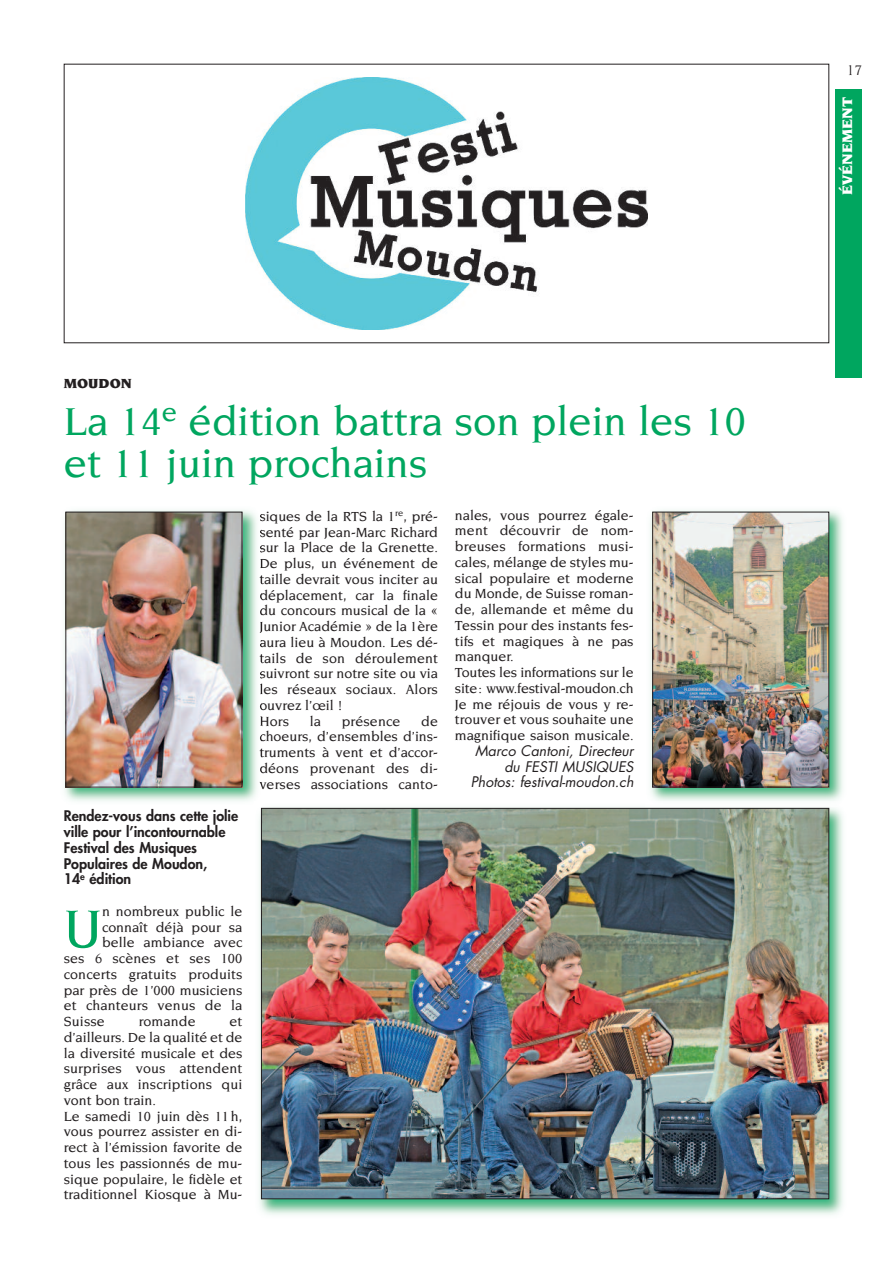
<style>
.page{position:relative;width:893px;height:1263px;background:#fff}
.page>*{position:absolute;margin:0;border:0;box-sizing:border-box;transform-origin:0 0}
.t1{font:500 57.45px "Novarese";color:#00a65f}
.t2{font:500 42px/42px "Novarese";color:#00a65f}
.t3{font:900 15px "Novarese";color:#fff}
.t4{font:15px "Novarese";color:#231f20}
.t5{font:500 14.25px/15.8px "Novarese";color:#231f20}
.t6{font:800 14.25px/15.8px "Futura";color:#231f20}
.t7{font:italic 14.25px/15.8px "Futura";color:#231f20;text-align:right}
.t8{font:900 14.25px "Novarese";color:#231f20}
</style>
<div class="page">
<div style="left:835px;top:89px;width:27px;height:288px;background:#00a65f"></div>
<img style="left:246px;top:77px;width:401px;height:253px">
<img style="left:259px;top:807px;width:584px;height:408px">
<img style="left:263px;top:810px;width:564px;height:387px">
<img style="left:64px;top:510px;width:198px;height:291px">
<svg style="left:260px;top:513px;width:2px;height:9px"></svg>
<svg style="left:260px;top:529px;width:2px;height:9px"></svg>
<svg style="left:260px;top:545px;width:2px;height:7px"></svg>
<svg style="left:260px;top:558px;width:2px;height:26px"></svg>
<svg style="left:260px;top:592px;width:2px;height:9px"></svg>
<svg style="left:260px;top:608px;width:2px;height:7px"></svg>
<svg style="left:260px;top:621px;width:2px;height:12px"></svg>
<svg style="left:260px;top:639px;width:2px;height:8px"></svg>
<svg style="left:260px;top:653px;width:2px;height:10px"></svg>
<svg style="left:260px;top:671px;width:2px;height:7px"></svg>
<svg style="left:260px;top:684px;width:2px;height:10px"></svg>
<svg style="left:260px;top:702px;width:2px;height:25px"></svg>
<svg style="left:260px;top:734px;width:2px;height:23px"></svg>
<svg style="left:260px;top:765px;width:2px;height:9px"></svg>
<svg style="left:259px;top:782px;width:3px;height:5px"></svg>
<img style="left:67px;top:514px;width:173px;height:271px">
<div style="left:65px;top:512px;width:177px;height:275px;border:1px solid #231f20"></div>
<img style="left:650px;top:510px;width:193px;height:291px">
<img style="left:654px;top:514px;width:173px;height:271px">
<div style="left:652px;top:512px;width:177px;height:275px;border:1px solid #231f20"></div>
<p class="t8" style="left:64px;top:377px;width:70px">MOUDON</p>
<h2 class="t2" style="left:64px;top:403px;width:683px">La 14<sup>e</sup> édition battra son plein les 10 et 11 juin prochains</h2>
<p class="t6" style="left:64px;top:809px;width:176px">Rendez-vous dans cette jolie ville pour l’incontournable<br>Festival des Musiques<br>Populaires de Moudon,<br>14<sup>e</sup> édition</p>
<h1 class="t1" style="left:64px;top:905px;width:40px">U</h1>
<p class="t5" style="left:102px;top:904px;width:142px">n nombreux public le</p>
<p class="t5" style="left:102px;top:920px;width:142px">connaît déjà pour sa</p>
<p class="t5" style="left:102px;top:935px;width:142px">belle ambiance avec</p>
<p class="t5" style="left:64px;top:951px;width:180px">ses 6 scènes et ses 100</p>
<p class="t5" style="left:64px;top:967px;width:180px">concerts gratuits produits</p>
<p class="t5" style="left:64px;top:983px;width:180px">par près de 1’000 musiciens</p>
<p class="t5" style="left:64px;top:998px;width:180px">et chanteurs venus de la</p>
<p class="t5" style="left:64px;top:1014px;width:43px">Suisse</p>
<p class="t5" style="left:139px;top:1014px;width:59px">romande</p>
<p class="t5" style="left:64px;top:1014px;width:180px;text-indent:166px">et d’ailleurs. De la qualité et de la diversité musicale et des surprises vous attendent grâce aux inscriptions qui vont bon train.<br>Le samedi 10 juin dès 11h, vous pourrez assister en di&shy;rect à l’émission favorite de tous les passionnés de mu&shy;sique populaire, le fidèle et traditionnel Kiosque à Mu-</p>
<p class="t5" style="left:259px;top:509px;width:180px">siques de la RTS la 1<sup>re</sup>, pré&shy;senté par Jean-Marc Richard sur la Place de la Grenette.<br>De plus, un événement de taille devrait vous inciter au déplacement, car la finale du concours musical de la «<br>Junior Académie » de la 1ère aura lieu à Moudon. Les dé&shy;tails de son déroulement suivront sur notre site ou via les réseaux sociaux. Alors ouvrez l’œil !<br>Hors</p>
<p class="t5" style="left:259px;top:714px;width:180px;text-align:justify;text-indent:162px">de choeurs, d’ensembles d’ins&shy;truments à vent et d’accor&shy;déons provenant des di&shy;verses associations canto-</p>
<p class="t5" style="left:310px;top:714px;width:13px">la</p>
<p class="t5" style="left:342px;top:714px;width:60px">présence</p>
<p class="t5" style="left:455px;top:508px;width:180px">nales, vous pourrez égale&shy;ment découvrir de nom&shy;breuses formations musi&shy;cales, mélange de styles mu&shy;sical populaire et moderne du Monde, de Suisse roman&shy;de, allemande et même du<br>Tessin pour des instants fes&shy;tifs et magiques à ne pas manquer.<br>Toutes les informations sur le site: www.festival-moudon.ch<br>Je me réjouis de vous y re&shy;trouver et vous souhaite une magnifique saison musicale.</p>
<p class="t7" style="left:471px;top:744px;width:164px">Marco Cantoni, Directeur du FESTI MUSIQUES<br>Photos: festival-moudon.ch</p>
<p class="t4" style="left:847px;top:64px;width:16px">17</p>
<p class="t3" style="left:841px;top:195px;width:99px;rotate:-90deg">ÉVÉNEMENT</p>
</div>
